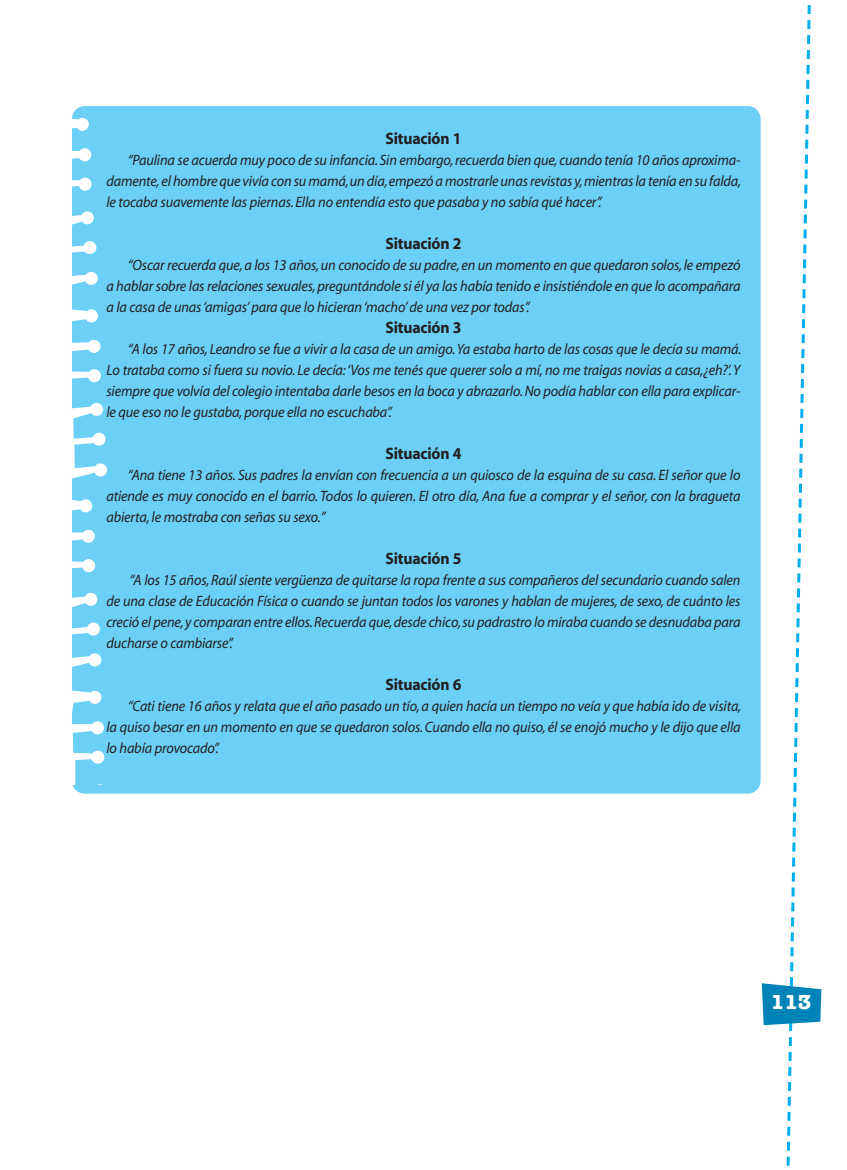
<style>
.page{position:relative;width:847px;height:1170px;background:#fff}
.page>*{position:absolute;margin:0;border:0;box-sizing:border-box;transform-origin:0 0}
.t1{font:700 21px "American Typewriter";color:#fff}
.t2{font:700 16.5px "Myriad";letter-spacing:-.01em;color:#231f20;scale:.95 1}
.t3{font:italic 15px/21px "Myriad";letter-spacing:-.01em;color:#231f20;text-align:justify;scale:.95 1}
</style>
<div class="page">
<div style="left:72px;top:106px;width:688px;height:687px;background:#6bcff6;border-radius:13px"></div>
<svg style="left:72px;top:116px;width:35px;height:363px"></svg>
<svg style="left:761px;top:5px;width:60px;height:1161px"></svg>
<svg style="left:72px;top:499px;width:33px;height:285px"></svg>
<p class="t2" style="left:385px;top:132px;width:81px">Situación 1</p>
<p class="t3" style="left:106px;top:151px;width:669px;text-indent:21px">“Paulina se acuerda muy poco de su infancia. Sin embargo, recuerda bien que, cuando tenía 10 años aproxima&shy;damente, el hombre que vivía con su mamá,un día,empezó a mostrarle unas revistas y,mientras la tenía en su falda, le tocaba suavemente las piernas. Ella no entendía esto que pasaba y no sabía qué hacer”.</p>
<p class="t2" style="left:385px;top:237px;width:81px">Situación 2</p>
<p class="t3" style="left:106px;top:256px;width:668px;text-indent:21px">“Oscar recuerda que, a los 13 años, un conocido de su padre, en un momento en que quedaron solos, le empezó a hablar sobre las relaciones sexuales, preguntándole si él ya las había tenido e insistiéndole en que lo acompañara a la casa de unas ‘amigas’ para que lo hicieran ‘macho’ de una vez por todas”.</p>
<p class="t2" style="left:385px;top:321px;width:81px">Situación 3</p>
<p class="t3" style="left:106px;top:340px;width:669px;text-indent:21px">“A los 17 años, Leandro se fue a vivir a la casa de un amigo.Ya estaba harto de las cosas que le decía su mamá.<br>Lo trataba como si fuera su novio. Le decía: ‘Vos me tenés que querer solo a mí, no me traigas novias a casa,¿eh?’. Y siempre que volvía del colegio intentaba darle besos en la boca y abrazarlo. No podía hablar con ella para explicar&shy;le que eso no le gustaba, porque ella no escuchaba”.</p>
<p class="t2" style="left:385px;top:447px;width:81px">Situación 4</p>
<p class="t3" style="left:106px;top:466px;width:668px;text-indent:21px">“Ana tiene 13 años. Sus padres la envían con frecuencia a un quiosco de la esquina de su casa. El señor que lo atiende es muy conocido en el barrio. Todos lo quieren. El otro día, Ana fue a comprar y el señor, con la bragueta abierta, le mostraba con señas su sexo.”</p>
<p class="t2" style="left:385px;top:552px;width:81px">Situación 5</p>
<p class="t3" style="left:106px;top:571px;width:668px;text-indent:23px">“A los 15 años, Raúl siente vergüenza de quitarse la ropa frente a sus compañeros del secundario cuando salen de una clase de Educación Física o cuando se juntan todos los varones y hablan de mujeres, de sexo, de cuánto les creció el pene,y comparan entre ellos.Recuerda que,desde chico,su padrastro lo miraba cuando se desnudaba para ducharse o cambiarse”.</p>
<p class="t2" style="left:385px;top:678px;width:81px">Situación 6</p>
<p class="t3" style="left:106px;top:697px;width:669px;text-indent:21px">“Cati tiene 16 años y relata que el año pasado un tío, a quien hacía un tiempo no veía y que había ido de visita, la quiso besar en un momento en que se quedaron solos. Cuando ella no quiso, él se enojó mucho y le dijo que ella lo había provocado”.</p>
<h1 class="t1" style="left:770px;top:983px;width:43px">113</h1>
</div>
